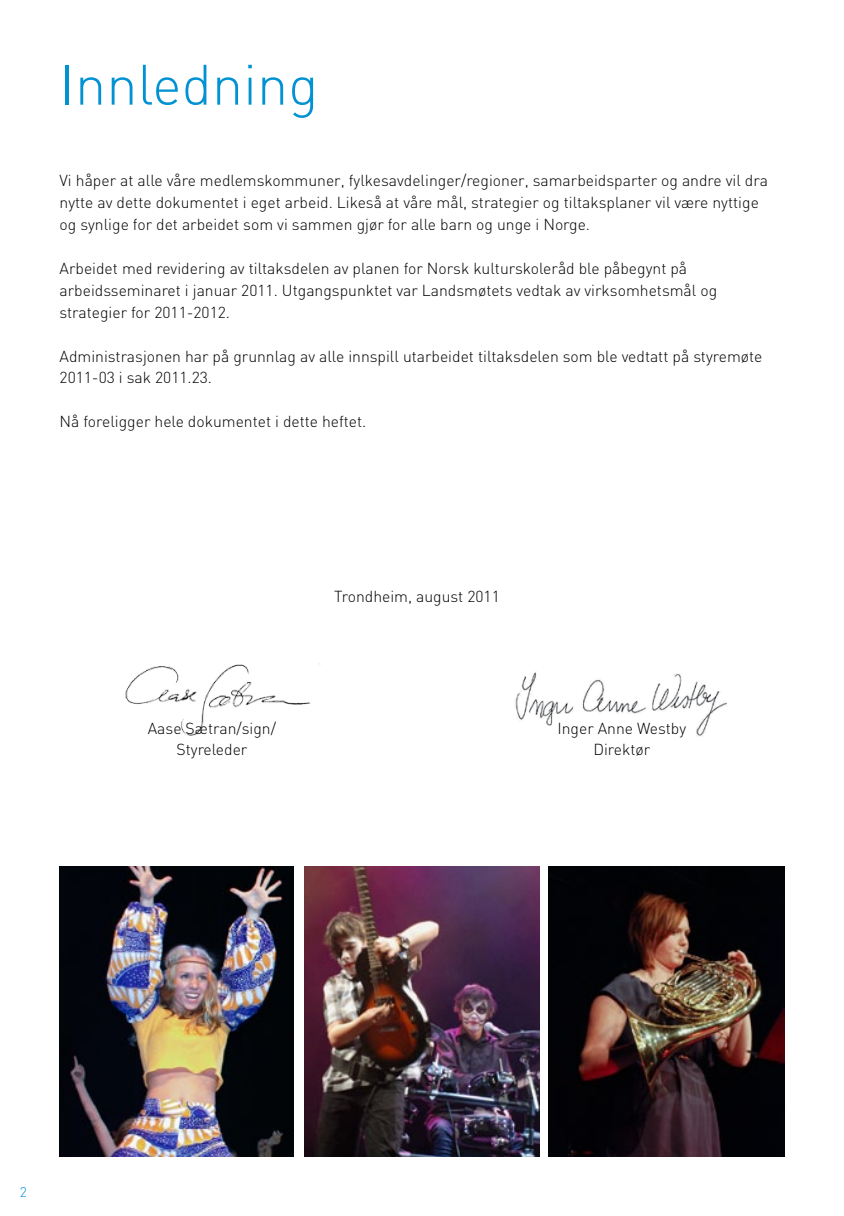
<style>
.page{position:relative;width:844px;height:1216px;background:#fff}
.page>*{position:absolute;margin:0;border:0;box-sizing:border-box;transform-origin:0 0}
.t1{font:300 56px "DIN";color:#0092d2}
.t2{font:300 15.75px/21.9px "DIN";color:#000}
.t3{font:300 14px "DIN";color:#0092d2}
</style>
<div class="page">
<img style="left:304px;top:866px;width:235px;height:290px">
<img style="left:548px;top:866px;width:236px;height:290px">
<img style="left:60px;top:866px;width:233px;height:290px">
<img style="left:515px;top:672px;width:211px;height:64px">
<img style="left:125px;top:663px;width:195px;height:73px">
<h1 class="t1" style="left:60px;top:50px;width:260px">Innledning</h1>
<p class="t2" style="left:60px;top:170px;width:709px">Vi håper at alle våre medlemskommuner, fylkesavdelinger/regioner, samarbeidsparter og andre vil dra nytte av dette dokumentet i eget arbeid. Likeså at våre mål, strategier og tiltaksplaner vil være nyttige og synlige for det arbeidet som vi sammen gjør for alle barn og unge i Norge.</p>
<p class="t2" style="left:60px;top:257px;width:659px">Arbeidet med revidering av tiltaksdelen av planen for Norsk kulturskoleråd ble påbegynt på arbeidsseminaret i januar 2011. Utgangspunktet var Landsmøtets vedtak av virksomhetsmål og strategier for 2011-2012.</p>
<p class="t2" style="left:60px;top:345px;width:704px">Administrasjonen har på grunnlag av alle innspill utarbeidet tiltaksdelen som ble vedtatt på styremøte<br>2011-03 i sak 2011.23.</p>
<p class="t2" style="left:60px;top:410px;width:308px">Nå foreligger hele dokumentet i dette heftet.</p>
<p class="t2" style="left:334px;top:585px;width:167px">Trondheim, august 2011</p>
<p class="t2" style="left:148px;top:716px;width:130px">Aase Sætran/sign/</p>
<p class="t2" style="left:557px;top:716px;width:130px">Inger Anne Westby</p>
<p class="t2" style="left:176px;top:738px;width:72px">Styreleder</p>
<p class="t2" style="left:593px;top:738px;width:58px">Direktør</p>
<p class="t3" style="left:20px;top:1183px;width:9px">2</p>
</div>
